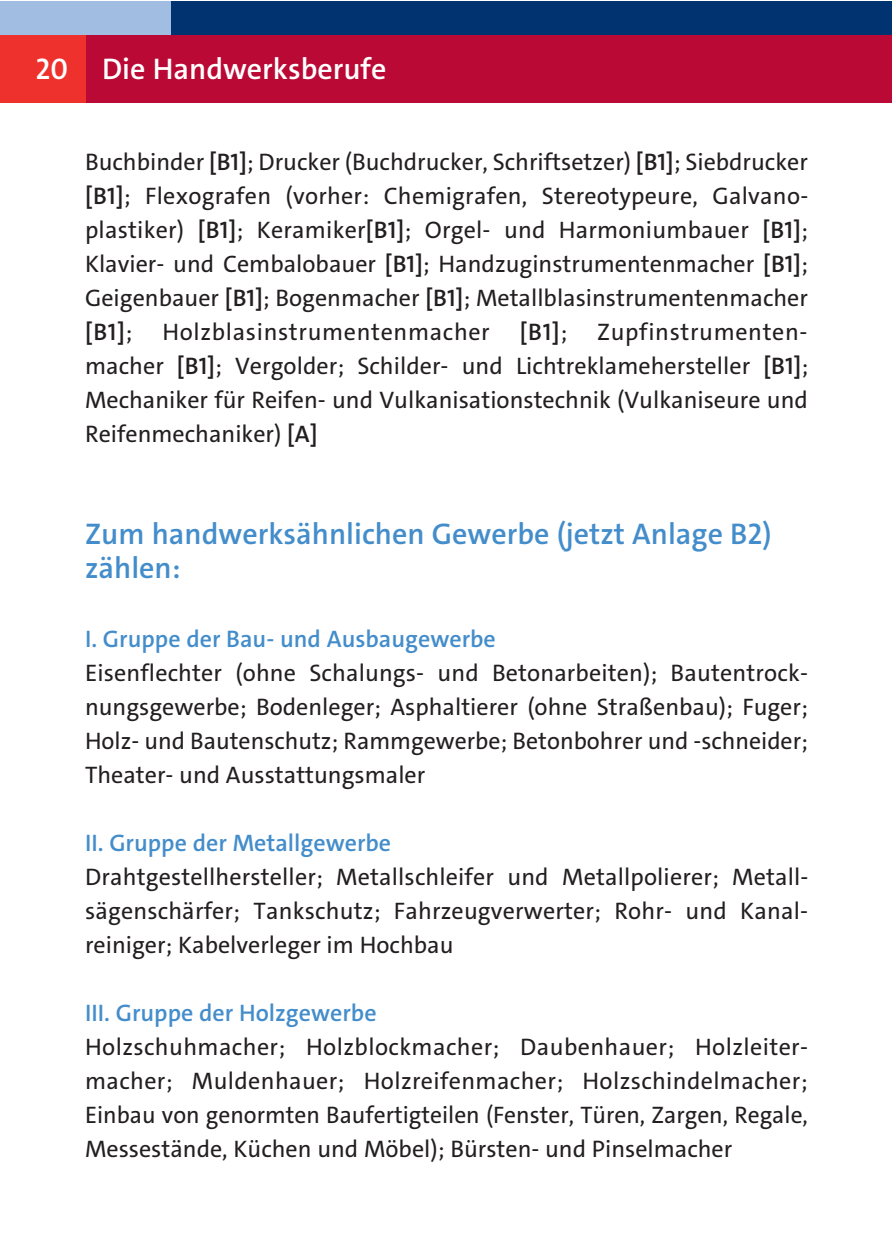
<style>
.page{position:relative;width:893px;height:1259px;background:#fff}
.page>*{position:absolute;margin:0;border:0;box-sizing:border-box;transform-origin:0 0}
.t1{font:600 30px/33.9px "The Sans C4 s";color:#448dcb}
.t2{font:600 30px "The Sans C4 s";color:#fff}
.t3{font:24px/33.9px "The Sans C4 s";color:#231f20;text-align:justify}
.t4{font:600 24px "The Sans C4 s";color:#448dcb}
.t5{font:24px "The Sans C4 s";letter-spacing:.025em;color:#231f20}
.t6{font:600 24px "The Sans C4 s";color:#231f20}
.s1{font-weight:600}
.s2{font-weight:400}
</style>
<div class="page">
<div style="left:85px;top:34px;width:806px;height:68px;background:#ba0934"></div>
<div style="left:0;top:34px;width:85px;height:68px;background:#ee312c"></div>
<div style="left:170px;top:2px;width:721px;height:32px;background:#013371"></div>
<div style="left:0;top:2px;width:170px;height:32px;background:#a2bde2"></div>
<p class="t2" style="left:35px;top:50px;width:353px">20 Die Handwerksberufe</p>
<p class="t3" style="left:85px;top:145px;width:725px">Buchbinder <span class="s1">[B1]</span>; Drucker (Buchdrucker, Schriftsetzer) <span class="s1">[B1]</span>; Siebdrucker <span class="s1">[B1]</span>; Flexografen (vorher: Chemigrafen, Stereotypeure, Galvano&shy;plastiker) <span class="s1">[B1]</span>; Keramiker<span class="s1">[B1]</span>; Orgel- und Harmoniumbauer <span class="s1">[B1]</span>; Klavier- und Cembalobauer <span class="s1">[B1]</span>; Handzuginstrumentenmacher <span class="s1">[B1]</span>; Geigenbauer <span class="s1">[B1]</span>; Bogenmacher <span class="s1">[B1]</span>; Metallblasinstrumentenmacher <span class="s1">[B1]</span>;</p>
<p class="t5" style="left:162px;top:317px;width:329px">Holzblasinstrumentenmacher</p>
<p class="t6" style="left:520px;top:317px;width:49px">[B1]<span class="s2">;</span></p>
<p class="t3" style="left:85px;top:315px;width:725px;text-indent:512px">Zupfinstrumenten&shy;macher <span class="s1">[B1]</span>; Vergolder; Schilder- und Lichtreklamehersteller <span class="s1">[B1]</span>; Mechaniker für Reifen- und Vulkanisationstechnik (Vulkaniseure und Reifenmechaniker) <span class="s1">[A]</span></p>
<p class="t1" style="left:85px;top:517px;width:688px">Zum handwerksähnlichen Gewerbe (jetzt Anlage B2) zählen:</p>
<p class="t4" style="left:85px;top:623px;width:412px">I. Gruppe der Bau- und Ausbaugewerbe</p>
<p class="t3" style="left:85px;top:655px;width:724px">Eisenflechter (ohne Schalungs- und Betonarbeiten); Bautentrock&shy;nungsgewerbe; Bodenleger; Asphaltierer (ohne Straßenbau); Fuger; Holz- und Bautenschutz; Rammgewerbe; Betonbohrer und -schneider; Theater- und Ausstattungsmaler</p>
<p class="t4" style="left:85px;top:827px;width:308px">II. Gruppe der Metallgewerbe</p>
<p class="t3" style="left:85px;top:860px;width:725px">Drahtgestellhersteller; Metallschleifer und Metallpolierer; Metall&shy;sägenschärfer; Tankschutz; Fahrzeugverwerter; Rohr- und Kanal&shy;reiniger; Kabelverleger im Hochbau</p>
<p class="t4" style="left:85px;top:997px;width:293px">III. Gruppe der Holzgewerbe</p>
<p class="t3" style="left:85px;top:1030px;width:725px">Holzschuhmacher; Holzblockmacher; Daubenhauer; Holzleiter&shy;macher; Muldenhauer; Holzreifenmacher; Holzschindelmacher; Einbau von genormten Baufertigteilen (Fenster, Türen, Zargen, Regale, Messestände, Küchen und Möbel); Bürsten- und Pinselmacher</p>
</div>
